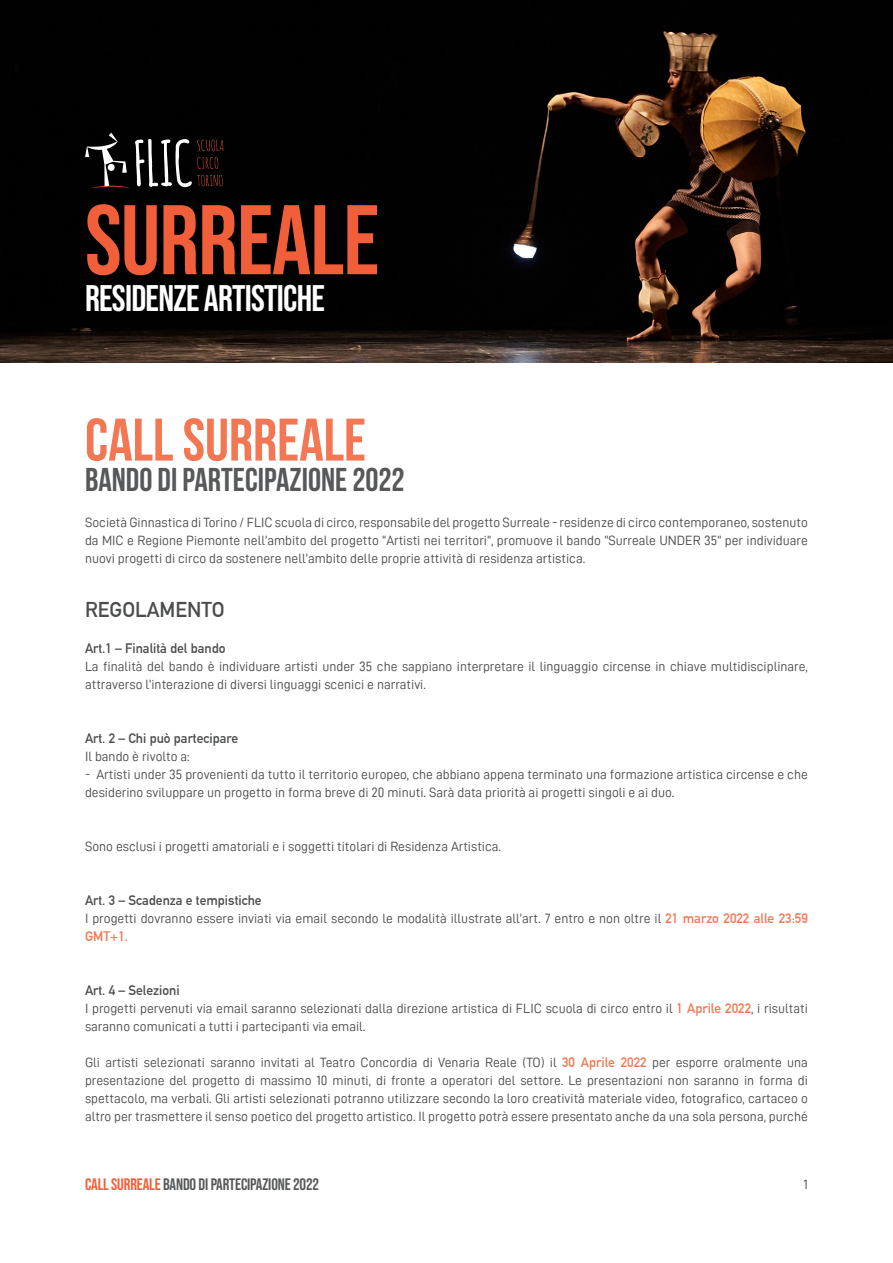
<style>
.page{position:relative;width:893px;height:1263px;background:#fff}
.page>*{position:absolute;margin:0;border:0;box-sizing:border-box;transform-origin:0 0}
.t1{font:98.7px "Bebas Neue";letter-spacing:-.01em;color:#f15e3a}
.t2{font:700 60px "Bebas Neue";color:#f37752}
.t3{font:37.05px "Bebas Neue";letter-spacing:-.02em;color:#fff}
.t4{font:700 33px "Bebas Neue";color:#57585a}
.t5{font:700 21px "DIN Alternate";color:#4b4c4d}
.t6{font:16.65px "Bebas Neue";letter-spacing:-.01em;color:#57585a}
.t7{font:13.5px/18px "D DIN";color:#4b4c4d}
.t8{font:700 13.5px "DIN Alternate";color:#4b4c4d}
.s1{font-family:"DIN Alternate";font-weight:700;color:#f37752}
.s2{color:#f15e3a}
</style>
<div class="page">
<img style="left:0;top:0;width:893px;height:362px">
<svg style="left:85px;top:133px;width:138px;height:55px;background:#2c2928"></svg>
<p class="t1" style="left:85px;top:184px;width:296px">SURREALE</p>
<p class="t3" style="left:85px;top:277px;width:241px">RESIDENZE ARTISTICHE</p>
<p class="t2" style="left:85px;top:407px;width:283px">CALL SURREALE</p>
<p class="t4" style="left:85px;top:461px;width:321px">BANDO DI PARTECIPAZIONE 2022</p>
<p class="t7" style="left:85px;top:513px;width:724px;text-align:justify">Società Ginnastica di Torino / FLIC scuola di circo, responsabile del progetto Surreale - residenze di circo contemporaneo, sostenuto da MIC e Regione Piemonte nell’ambito del progetto “Artisti nei territori”, promuove il bando “Surreale UNDER 35” per individuare nuovi progetti di circo da sostenere nell’ambito delle proprie attività di residenza artistica.</p>
<p class="t5" style="left:85px;top:593px;width:141px">REGOLAMENTO</p>
<p class="t8" style="left:85px;top:638px;width:142px">Art.1 – Finalità del bando</p>
<p class="t7" style="left:85px;top:657px;width:724px">La finalità del bando è individuare artisti under 35 che sappiano interpretare il linguaggio circense in chiave multidisciplinare, attraverso l’interazione di diversi linguaggi scenici e narrativi.</p>
<p class="t8" style="left:85px;top:728px;width:155px">Art. 2 – Chi può partecipare</p>
<p class="t7" style="left:85px;top:747px;width:106px">Il bando è rivolto a:</p>
<p class="t7" style="left:85px;top:765px;width:724px">- Artisti under 35 provenienti da tutto il territorio europeo, che abbiano appena terminato una formazione artistica circense e che desiderino sviluppare un progetto in forma breve di 20 minuti. Sarà data priorità ai progetti singoli e ai duo.</p>
<p class="t7" style="left:85px;top:837px;width:418px">Sono esclusi i progetti amatoriali e i soggetti titolari di Residenza Artistica.</p>
<p class="t8" style="left:85px;top:890px;width:178px">Art. 3 – Scadenza e tempistiche</p>
<p class="t7" style="left:85px;top:909px;width:724px">I progetti dovranno essere inviati via email secondo le modalità illustrate all’art. 7 entro e non oltre il <span class="s1">21 marzo 2022 alle 23:59<br>GMT+1.</span></p>
<p class="t8" style="left:85px;top:980px;width:96px">Art. 4 – Selezioni</p>
<p class="t7" style="left:85px;top:999px;width:724px">I progetti pervenuti via email saranno selezionati dalla direzione artistica di FLIC scuola di circo entro il <span class="s1">1 Aprile 2022</span>, i risultati saranno comunicati a tutti i partecipanti via email.</p>
<p class="t7" style="left:85px;top:1053px;width:724px;text-align:justify">Gli artisti selezionati saranno invitati al Teatro Concordia di Venaria Reale (TO) il <span class="s1">30 Aprile 2022</span> per esporre oralmente una presentazione del progetto di massimo 10 minuti, di fronte a operatori del settore. Le presentazioni non saranno in forma di spettacolo, ma verbali. Gli artisti selezionati potranno utilizzare secondo la loro creatività materiale video, fotografico, cartaceo o altro per trasmettere il senso poetico del progetto artistico. Il progetto potrà essere presentato anche da una sola persona, purché</p>
<p class="t6" style="left:85px;top:1175px;width:236px"><span class="s2">CALL SURREALE</span> BANDO DI PARTECIPAZIONE 2022</p>
<p class="t7" style="left:803px;top:1175px;width:6px">1</p>
</div>
